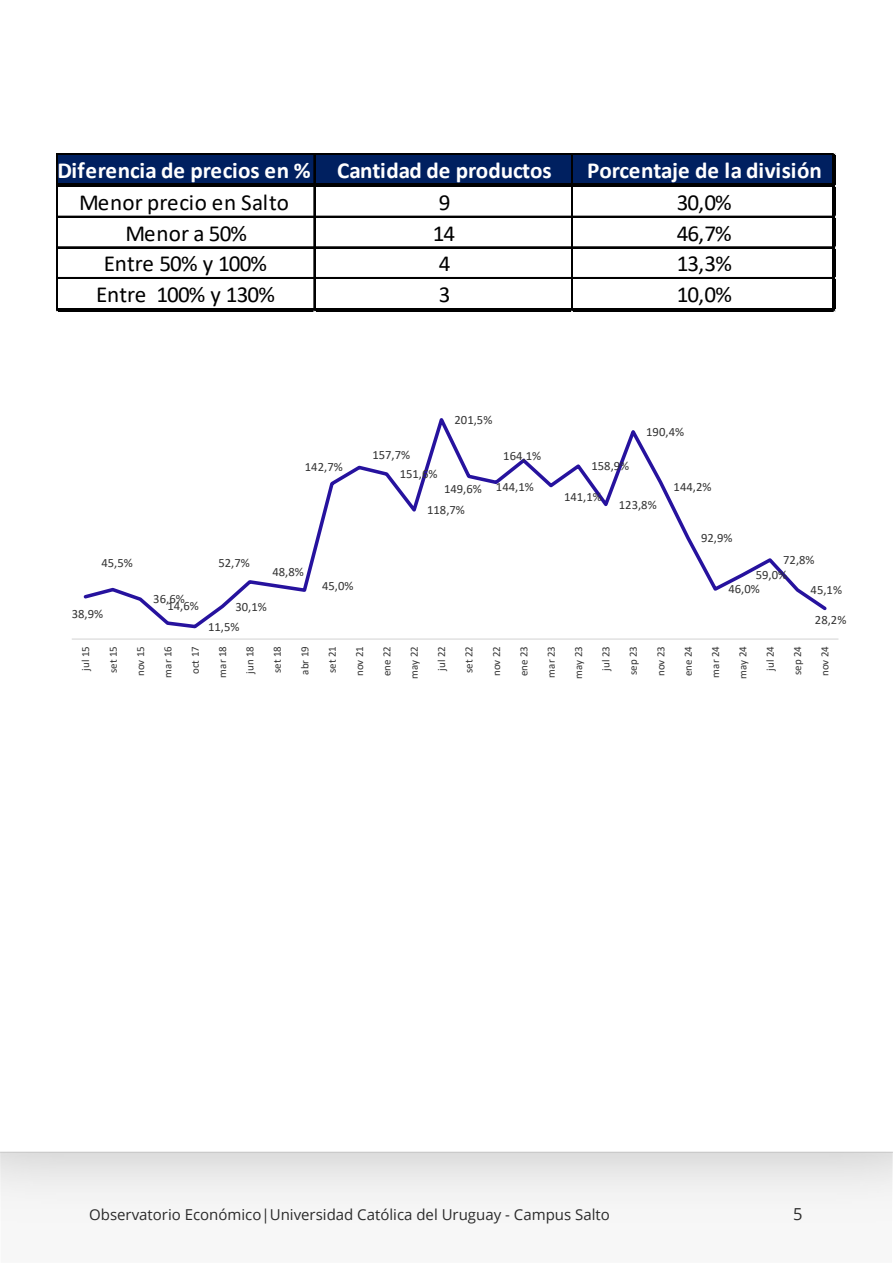
<style>
.page{position:relative;width:893px;height:1263px;background:#fff}
.page>*{position:absolute;margin:0;border:0;box-sizing:border-box;transform-origin:0 0}
.t1{font:700 22.95px "Calibri";letter-spacing:-.005em;color:#fff}
.t2{font:22.95px "Calibri";letter-spacing:-.015em;color:#000}
.t3{font:22.95px "Calibri";letter-spacing:.01em;color:#000}
.t4{font:16.5px "Open Sans";color:#2b2b2b}
.t5{font:15px "Open Sans";color:#2b2b2b}
.t6{font:12.6px/19.2px "Calibri";color:#333}
.t7{font:10.95px "Calibri";letter-spacing:.01em;color:#333}
</style>
<div class="page">
<hr style="left:72px;top:638px;width:766px;height:2px;background:#d9d9d9">
<svg style="left:83px;top:418px;width:744px;height:211px"></svg>
<div style="left:58px;top:155px;width:778px;height:32px;background:#002060"></div>
<hr style="left:58px;top:153px;width:778px;height:2px;background:#000">
<hr style="left:56px;top:153px;width:2px;height:31px;background:#000">
<svg style="left:314px;top:155px;width:1px;height:29px"></svg>
<svg style="left:571px;top:155px;width:2px;height:29px"></svg>
<hr style="left:58px;top:184px;width:778px;height:3px;background:#000">
<hr style="left:833px;top:155px;width:3px;height:29px;background:#000">
<hr style="left:58px;top:216px;width:775px;height:2px;background:#000">
<hr style="left:58px;top:247px;width:775px;height:1px;background:#000">
<hr style="left:58px;top:277px;width:775px;height:2px;background:#000">
<hr style="left:56px;top:184px;width:2px;height:127px;background:#000">
<hr style="left:314px;top:187px;width:1px;height:121px;background:#000">
<hr style="left:571px;top:187px;width:1px;height:121px;background:#000">
<hr style="left:572px;top:187px;width:1px;height:121px;background:#000">
<hr style="left:58px;top:308px;width:778px;height:3px;background:#000">
<hr style="left:833px;top:187px;width:3px;height:124px;background:#000">
<p class="t1" style="left:58px;top:154px;width:495px">Diferencia de precios en % Cantidad de productos</p>
<p class="t1" style="left:587px;top:154px;width:236px">Porcentaje de la división</p>
<p class="t3" style="left:79px;top:186px;width:211px">Menor precio en Salto</p>
<p class="t2" style="left:439px;top:186px;width:13px">9</p>
<p class="t2" style="left:677px;top:186px;width:57px">30,0%</p>
<p class="t2" style="left:126px;top:217px;width:123px">Menor a 50%</p>
<p class="t2" style="left:433px;top:217px;width:24px">14</p>
<p class="t2" style="left:677px;top:217px;width:57px">46,7%</p>
<p class="t2" style="left:104px;top:248px;width:165px">Entre 50% y 100%</p>
<p class="t2" style="left:439px;top:248px;width:13px">4</p>
<p class="t2" style="left:677px;top:248px;width:57px">13,3%</p>
<p class="t2" style="left:96px;top:278px;width:180px">Entre 100% y 130%</p>
<p class="t2" style="left:439px;top:278px;width:13px">3</p>
<p class="t2" style="left:677px;top:278px;width:57px">10,0%</p>
<p class="t6" style="left:101px;top:553px;width:33px">45,5%</p>
<p class="t6" style="left:72px;top:604px;width:33px">38,9%</p>
<p class="t6" style="left:454px;top:410px;width:39px">201,5%</p>
<p class="t6" style="left:305px;top:457px;width:39px">142,7%</p>
<p class="t6" style="left:400px;top:445px;width:39px;text-indent:-27px">157,7%<br>151,6%</p>
<p class="t6" style="left:427px;top:500px;width:39px">118,7%</p>
<p class="t6" style="left:503px;top:446px;width:39px">164,1%</p>
<p class="t6" style="left:444px;top:478px;width:91px">149,6% 144,1%</p>
<p class="t6" style="left:153px;top:589px;width:33px">36,6%</p>
<p class="t6" style="left:167px;top:596px;width:33px">14,6%</p>
<p class="t6" style="left:218px;top:553px;width:33px">52,7%</p>
<p class="t6" style="left:272px;top:562px;width:33px">48,8%</p>
<p class="t6" style="left:235px;top:596px;width:33px">30,1%</p>
<p class="t6" style="left:208px;top:617px;width:33px">11,5%</p>
<p class="t6" style="left:322px;top:575px;width:33px">45,0%</p>
<p class="t6" style="left:646px;top:422px;width:39px">190,4%</p>
<p class="t6" style="left:591px;top:456px;width:39px">158,9%</p>
<p class="t6" style="left:619px;top:494px;width:39px">123,8%</p>
<p class="t6" style="left:564px;top:487px;width:39px">141,1%</p>
<p class="t6" style="left:674px;top:477px;width:39px">144,2%</p>
<p class="t6" style="left:701px;top:528px;width:33px">92,9%</p>
<p class="t6" style="left:783px;top:550px;width:33px">72,8%</p>
<p class="t6" style="left:811px;top:580px;width:33px">45,1%</p>
<p class="t6" style="left:815px;top:609px;width:33px">28,2%</p>
<p class="t6" style="left:756px;top:565px;width:33px">59,0%</p>
<p class="t6" style="left:728px;top:579px;width:33px">46,0%</p>
<p class="t7" style="left:78px;top:671px;width:26px;rotate:-90deg">jul 15</p>
<p class="t7" style="left:105px;top:673px;width:29px;rotate:-90deg">set 15</p>
<p class="t7" style="left:133px;top:676px;width:32px;rotate:-90deg">nov 15</p>
<p class="t7" style="left:160px;top:678px;width:33px;rotate:-90deg">mar 16</p>
<p class="t7" style="left:188px;top:674px;width:29px;rotate:-90deg">oct 17</p>
<p class="t7" style="left:215px;top:678px;width:33px;rotate:-90deg">mar 18</p>
<p class="t7" style="left:242px;top:674px;width:29px;rotate:-90deg">jun 18</p>
<p class="t7" style="left:270px;top:673px;width:29px;rotate:-90deg">set 18</p>
<p class="t7" style="left:297px;top:675px;width:30px;rotate:-90deg">abr 19</p>
<p class="t7" style="left:324px;top:673px;width:29px;rotate:-90deg">set 21</p>
<p class="t7" style="left:352px;top:676px;width:32px;rotate:-90deg">nov 21</p>
<p class="t7" style="left:379px;top:676px;width:32px;rotate:-90deg">ene 22</p>
<p class="t7" style="left:407px;top:679px;width:34px;rotate:-90deg">may 22</p>
<p class="t7" style="left:434px;top:671px;width:26px;rotate:-90deg">jul 22</p>
<p class="t7" style="left:461px;top:673px;width:29px;rotate:-90deg">set 22</p>
<p class="t7" style="left:489px;top:676px;width:32px;rotate:-90deg">nov 22</p>
<p class="t7" style="left:516px;top:676px;width:32px;rotate:-90deg">ene 23</p>
<p class="t7" style="left:544px;top:678px;width:33px;rotate:-90deg">mar 23</p>
<p class="t7" style="left:571px;top:679px;width:34px;rotate:-90deg">may 23</p>
<p class="t7" style="left:598px;top:671px;width:26px;rotate:-90deg">jul 23</p>
<p class="t7" style="left:626px;top:675px;width:31px;rotate:-90deg">sep 23</p>
<p class="t7" style="left:653px;top:676px;width:32px;rotate:-90deg">nov 23</p>
<p class="t7" style="left:680px;top:676px;width:32px;rotate:-90deg">ene 24</p>
<p class="t7" style="left:708px;top:678px;width:33px;rotate:-90deg">mar 24</p>
<p class="t7" style="left:735px;top:679px;width:34px;rotate:-90deg">may 24</p>
<p class="t7" style="left:763px;top:671px;width:26px;rotate:-90deg">jul 24</p>
<p class="t7" style="left:790px;top:675px;width:31px;rotate:-90deg">sep 24</p>
<p class="t7" style="left:817px;top:676px;width:32px;rotate:-90deg">nov 24</p>
<p class="t5" style="left:89px;top:1204px;width:522px">Observatorio Económico|Universidad Católica del Uruguay - Campus Salto</p>
<p class="t4" style="left:793px;top:1202px;width:11px">5</p>
</div>
